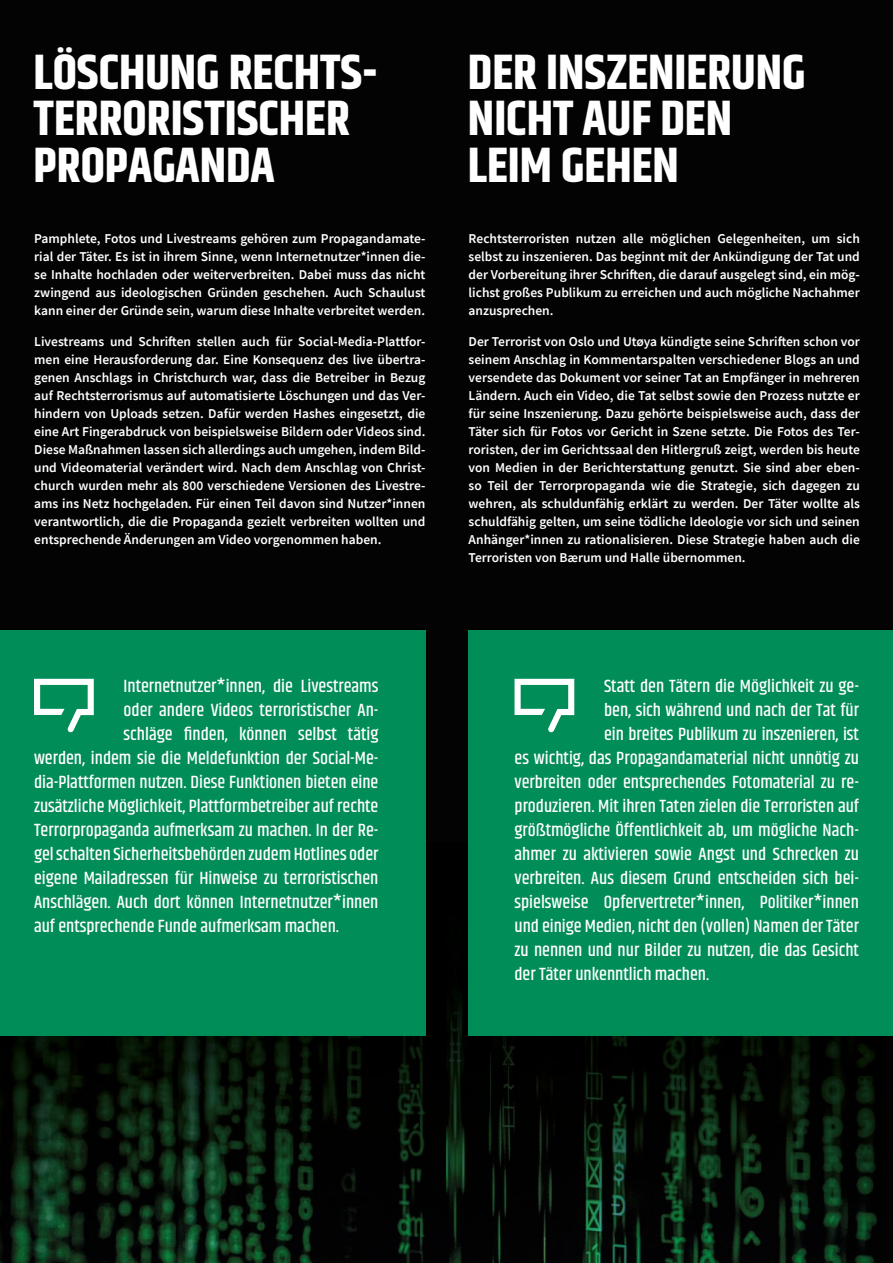
<style>
.page{position:relative;width:893px;height:1263px;background:#040304}
.page>*{position:absolute;margin:0;border:0;box-sizing:border-box;transform-origin:0 0}
.t1{font:700 49.5px/46.7px "Khand";color:#fff}
.t2{font:500 18px "Khand";color:#fff}
.t3{font:600 13.5px/18px "Source Sans Pro";color:#fff;text-align:justify}
</style>
<div class="page">
<img style="left:0;top:917px;width:893px;height:346px">
<div style="left:0;top:842px;width:893px;height:75px;background:#000"></div>
<div style="left:0;top:630px;width:425px;height:405px;background:#008d58"></div>
<div style="left:469px;top:630px;width:424px;height:405px;background:#008d58"></div>
<svg style="left:34px;top:679px;width:60px;height:54px"></svg>
<svg style="left:514px;top:679px;width:60px;height:54px"></svg>
<h1 class="t1" style="left:34px;top:51px;width:346px">LÖSCHUNG RECHTS-<br>TERRORISTISCHER<br>PROPAGANDA</h1>
<h1 class="t1" style="left:468px;top:51px;width:339px">DER INSZENIERUNG<br>NICHT AUF DEN<br>LEIM GEHEN</h1>
<p class="t3" style="left:34px;top:229px;width:393px">Pamphlete, Fotos und Livestreams gehören zum Propagandamate&shy;rial der Täter. Es ist in ihrem Sinne, wenn Internetnutzer*innen die&shy;se Inhalte hochladen oder weiterverbreiten. Dabei muss das nicht zwingend aus ideologischen Gründen geschehen. Auch Schaulust kann einer der Gründe sein, warum diese Inhalte verbreitet werden.</p>
<p class="t3" style="left:34px;top:332px;width:393px">Livestreams und Schriften stellen auch für Social-Media-Plattfor&shy;men eine Herausforderung dar. Eine Konsequenz des live übertra&shy;genen Anschlags in Christchurch war, dass die Betreiber in Bezug auf Rechtsterrorismus auf automatisierte Löschungen und das Ver&shy;hindern von Uploads setzen. Dafür werden Hashes eingesetzt, die eine Art Fingerabdruck von beispielsweise Bildern oder Videos sind.<br>Diese Maßnahmen lassen sich allerdings auch umgehen, indem Bild&shy;und Videomaterial verändert wird. Nach dem Anschlag von Christ&shy;church wurden mehr als 800 verschiedene Versionen des Livestre&shy;ams ins Netz hochgeladen. Für einen Teil davon sind Nutzer*innen verantwortlich, die die Propaganda gezielt verbreiten wollten und entsprechende Änderungen am Video vorgenommen haben.</p>
<p class="t3" style="left:469px;top:229px;width:393px">Rechtsterroristen nutzen alle möglichen Gelegenheiten, um sich selbst zu inszenieren. Das beginnt mit der Ankündigung der Tat und der Vorbereitung ihrer Schriften, die darauf ausgelegt sind, ein mög&shy;lichst großes Publikum zu erreichen und auch mögliche Nachahmer anzusprechen.</p>
<p class="t3" style="left:469px;top:332px;width:393px">Der Terrorist von Oslo und Utøya kündigte seine Schriften schon vor seinem Anschlag in Kommentarspalten verschiedener Blogs an und versendete das Dokument vor seiner Tat an Empfänger in mehreren Ländern. Auch ein Video, die Tat selbst sowie den Prozess nutzte er für seine Inszenierung. Dazu gehörte beispielsweise auch, dass der Täter sich für Fotos vor Gericht in Szene setzte. Die Fotos des Ter&shy;roristen, der im Gerichtssaal den Hitlergruß zeigt, werden bis heute von Medien in der Berichterstattung genutzt. Sie sind aber eben&shy;so Teil der Terrorpropaganda wie die Strategie, sich dagegen zu wehren, als schuldunfähig erklärt zu werden. Der Täter wollte als schuldfähig gelten, um seine tödliche Ideologie vor sich und seinen Anhänger*innen zu rationalisieren. Diese Strategie haben auch die Terroristen von Bærum und Halle übernommen.</p>
<h2 class="t2" style="left:124px;top:675px;width:256px">Internetnutzer*innen, die Livestreams</h2>
<h2 class="t2" style="left:124px;top:699px;width:256px">oder andere Videos terroristischer An-</h2>
<h2 class="t2" style="left:124px;top:723px;width:256px">schläge finden, können selbst tätig</h2>
<h2 class="t2" style="left:34px;top:747px;width:346px">werden, indem sie die Meldefunktion der Social-Me-</h2>
<h2 class="t2" style="left:34px;top:771px;width:346px">dia-Plattformen nutzen. Diese Funktionen bieten eine</h2>
<h2 class="t2" style="left:34px;top:795px;width:346px">zusätzliche Möglichkeit, Plattformbetreiber auf rechte</h2>
<h2 class="t2" style="left:34px;top:819px;width:346px">Terrorpropaganda aufmerksam zu machen. In der Re-</h2>
<h2 class="t2" style="left:34px;top:843px;width:346px">gel schalten Sicherheitsbehörden zudem Hotlines oder</h2>
<h2 class="t2" style="left:34px;top:867px;width:346px">eigene Mailadressen für Hinweise zu terroristischen</h2>
<h2 class="t2" style="left:34px;top:891px;width:346px">Anschlägen. Auch dort können Internetnutzer*innen</h2>
<h2 class="t2" style="left:34px;top:915px;width:307px">auf entsprechende Funde aufmerksam machen.</h2>
<h2 class="t2" style="left:604px;top:675px;width:256px">Statt den Tätern die Möglichkeit zu ge-</h2>
<h2 class="t2" style="left:604px;top:699px;width:256px">ben, sich während und nach der Tat für</h2>
<h2 class="t2" style="left:604px;top:723px;width:256px">ein breites Publikum zu inszenieren, ist</h2>
<h2 class="t2" style="left:514px;top:747px;width:346px">es wichtig, das Propagandamaterial nicht unnötig zu</h2>
<h2 class="t2" style="left:514px;top:771px;width:346px">verbreiten oder entsprechendes Fotomaterial zu re-</h2>
<h2 class="t2" style="left:514px;top:795px;width:346px">produzieren. Mit ihren Taten zielen die Terroristen auf</h2>
<h2 class="t2" style="left:514px;top:819px;width:346px">größtmögliche Öffentlichkeit ab, um mögliche Nach-</h2>
<h2 class="t2" style="left:514px;top:843px;width:346px">ahmer zu aktivieren sowie Angst und Schrecken zu</h2>
<h2 class="t2" style="left:514px;top:867px;width:346px">verbreiten. Aus diesem Grund entscheiden sich bei-</h2>
<h2 class="t2" style="left:514px;top:890px;width:346px">spielsweise Opfervertreter*innen, Politiker*innen</h2>
<h2 class="t2" style="left:514px;top:914px;width:346px">und einige Medien, nicht den (vollen) Namen der Täter</h2>
<h2 class="t2" style="left:514px;top:938px;width:346px">zu nennen und nur Bilder zu nutzen, die das Gesicht</h2>
<h2 class="t2" style="left:514px;top:962px;width:196px">der Täter unkenntlich machen.</h2>
</div>
